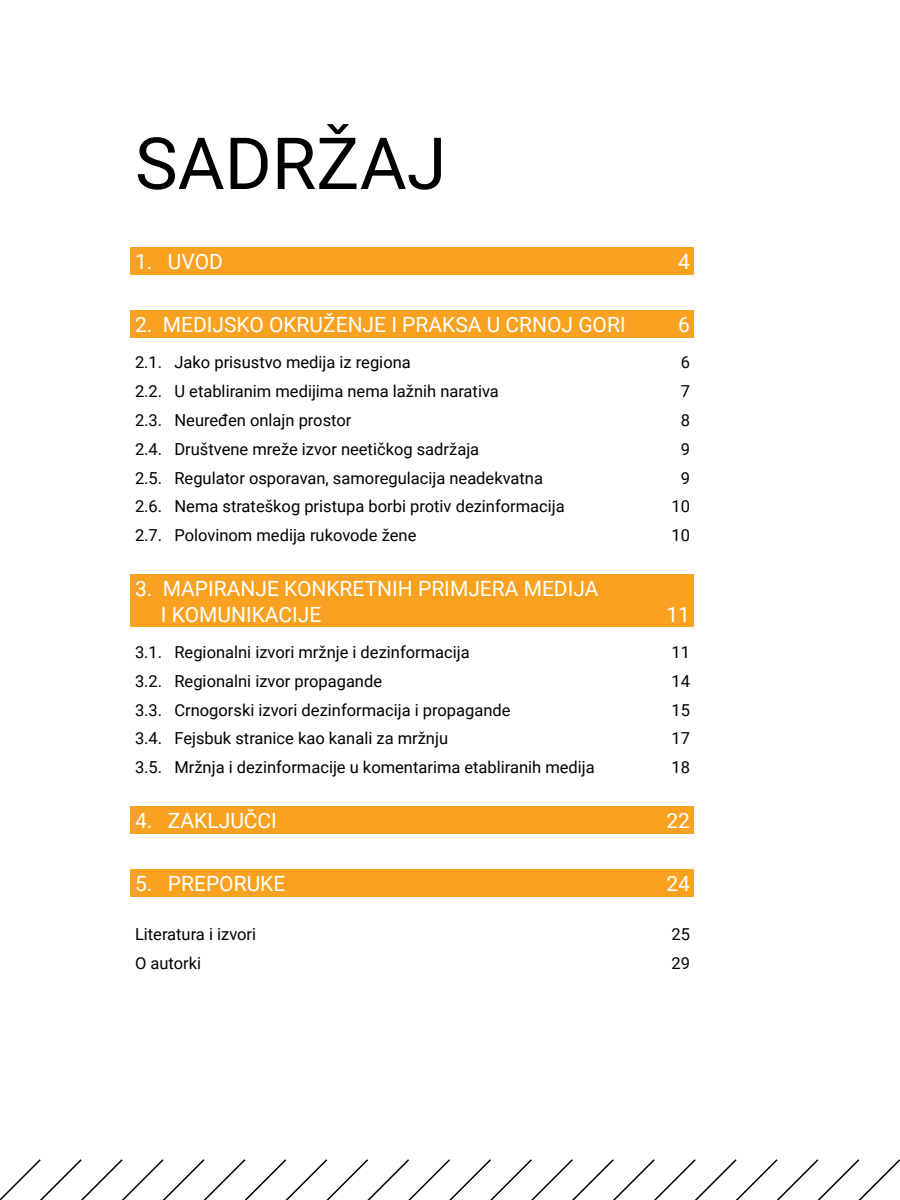
<style>
.page{position:relative;width:900px;height:1200px;background:#fff}
.page>*{position:absolute;margin:0;border:0;box-sizing:border-box;transform-origin:0 0}
.Heading_TOC{font:72px "Roboto";color:#000}
.t1{font:21px/25.2px "Roboto";color:#fff}
.t2{font:16.5px "Roboto";color:#000}
</style>
<div class="page">
<svg style="left:0;top:1159px;width:900px;height:41px"></svg>
<div style="left:130px;top:247px;width:564px;height:28px;background:#f9a221"></div>
<div style="left:130px;top:310px;width:564px;height:27px;background:#f9a221"></div>
<div style="left:130px;top:574px;width:564px;height:53px;background:#f9a221"></div>
<div style="left:130px;top:806px;width:564px;height:28px;background:#f9a221"></div>
<div style="left:130px;top:869px;width:564px;height:27px;background:#f9a221"></div>
<p class="Heading_TOC" style="left:135px;top:113px;width:313px">SADRŽAJ</p>
<p class="t1" style="left:135px;top:249px;width:89px">1. UVOD</p>
<p class="t1" style="left:678px;top:249px;width:13px">4</p>
<p class="t1" style="left:135px;top:311px;width:492px">2. MEDIJSKO OKRUŽENJE I PRAKSA U CRNOJ GORI</p>
<p class="t1" style="left:678px;top:311px;width:13px">6</p>
<p class="t2" style="left:135px;top:351px;width:277px">2.1. Jako prisustvo medija iz regiona</p>
<p class="t2" style="left:681px;top:351px;width:11px">6</p>
<p class="t2" style="left:135px;top:380px;width:365px">2.2. U etabliranim medijima nema lažnih narativa</p>
<p class="t2" style="left:681px;top:380px;width:11px">7</p>
<p class="t2" style="left:135px;top:409px;width:218px">2.3. Neuređen onlajn prostor</p>
<p class="t2" style="left:681px;top:409px;width:11px">8</p>
<p class="t2" style="left:135px;top:437px;width:346px">2.4. Društvene mreže izvor neetičkog sadržaja</p>
<p class="t2" style="left:681px;top:437px;width:11px">9</p>
<p class="t2" style="left:135px;top:466px;width:410px">2.5. Regulator osporavan, samoregulacija neadekvatna</p>
<p class="t2" style="left:681px;top:466px;width:11px">9</p>
<p class="t2" style="left:135px;top:495px;width:431px">2.6. Nema strateškog pristupa borbi protiv dezinformacija</p>
<p class="t2" style="left:671px;top:495px;width:20px">10</p>
<p class="t2" style="left:135px;top:524px;width:283px">2.7. Polovinom medija rukovode žene</p>
<p class="t2" style="left:671px;top:524px;width:20px">10</p>
<p class="t1" style="left:161px;top:576px;width:439px;text-indent:-26px">3. MAPIRANJE KONKRETNIH PRIMJERA MEDIJA<br>I KOMUNIKACIJE</p>
<p class="t1" style="left:666px;top:601px;width:25px">11</p>
<p class="t2" style="left:135px;top:640px;width:336px">3.1. Regionalni izvori mržnje i dezinformacija</p>
<p class="t2" style="left:671px;top:640px;width:20px">11</p>
<p class="t2" style="left:135px;top:669px;width:249px">3.2. Regionalni izvor propagande</p>
<p class="t2" style="left:671px;top:669px;width:20px">14</p>
<p class="t2" style="left:135px;top:698px;width:377px">3.3. Crnogorski izvori dezinformacija i propagande</p>
<p class="t2" style="left:671px;top:698px;width:20px">15</p>
<p class="t2" style="left:135px;top:727px;width:315px">3.4. Fejsbuk stranice kao kanali za mržnju</p>
<p class="t2" style="left:671px;top:727px;width:20px">17</p>
<p class="t2" style="left:135px;top:756px;width:461px">3.5. Mržnja i dezinformacije u komentarima etabliranih medija</p>
<p class="t2" style="left:671px;top:756px;width:20px">18</p>
<p class="t1" style="left:135px;top:807px;width:144px">4. ZAKLJUČCI</p>
<p class="t1" style="left:666px;top:807px;width:25px">22</p>
<p class="t1" style="left:135px;top:870px;width:152px">5. PREPORUKE</p>
<p class="t1" style="left:666px;top:870px;width:25px">24</p>
<p class="t2" style="left:135px;top:922px;width:123px">Literatura i izvori</p>
<p class="t2" style="left:671px;top:922px;width:20px">25</p>
<p class="t2" style="left:135px;top:951px;width:68px">O autorki</p>
<p class="t2" style="left:671px;top:951px;width:20px">29</p>
</div>
